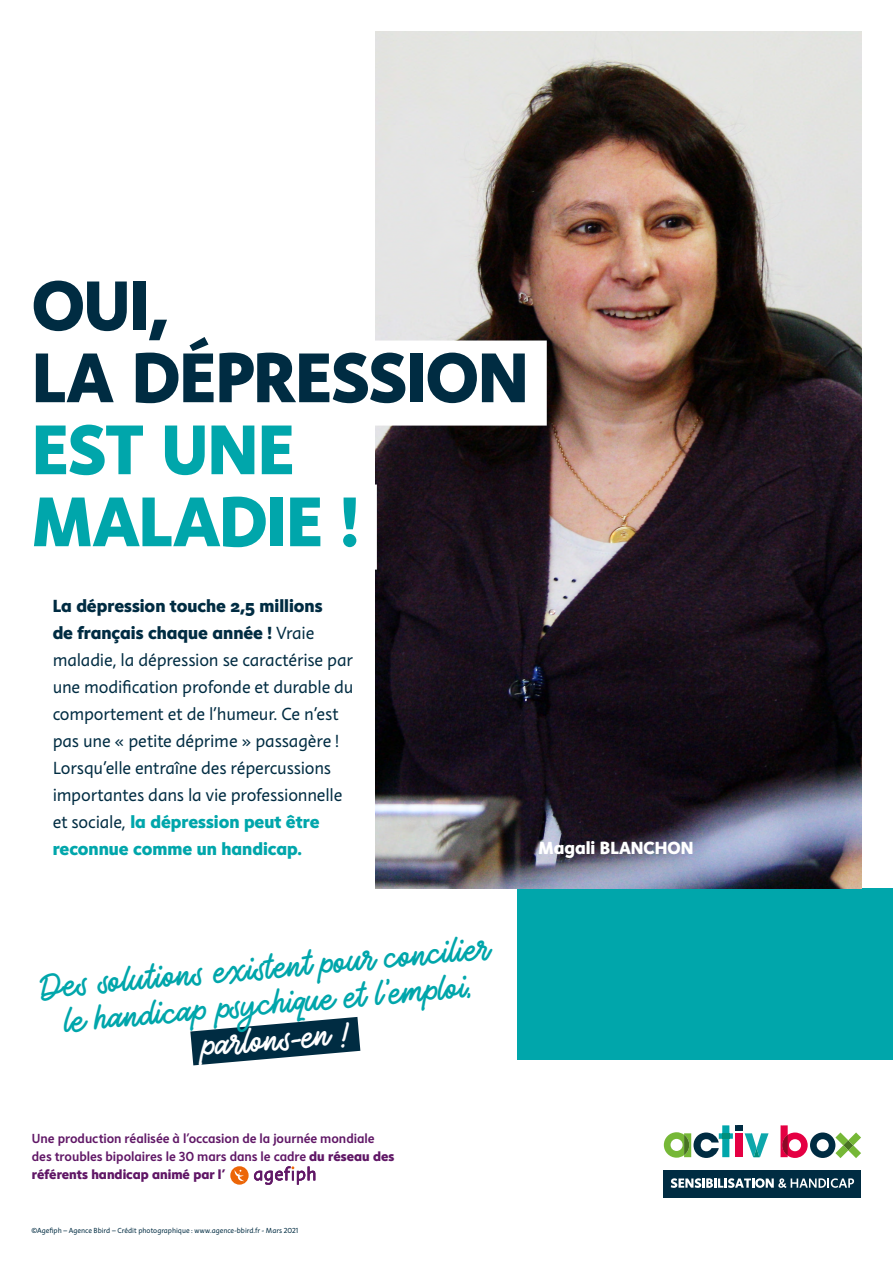
<style>
.page{position:relative;width:893px;height:1263px;background:#fff}
.page>*{position:absolute;margin:0;border:0;box-sizing:border-box;transform-origin:0 0}
.Titre_-H{font:800 72px/72px "Instant 5";letter-spacing:-.01em;color:#002c42}
.t1{font:45px/36px "Auto Rich";color:#00a6ab;text-align:center}
.t2{font:18px/27px "Instant 3";letter-spacing:-.01em;color:#002c42}
.t3{font:800 18px "Instant 5";color:#fff}
.t4{font:13.5px/18px "Instant 4 Slow";letter-spacing:-.005em;color:#601766}
.t5{font:7.5px "Instant 3";color:#002c42}
.s1{color:#00a6ab}
.s2{font-family:"Instant 5";font-weight:800}
.s3{font-family:"Instant 5";font-weight:800;color:#00a6ab}
.s4{color:#fff}
.s5{font-family:"Instant 5";font-weight:800;color:#fff}
</style>
<div class="page">
<div style="left:517px;top:888px;width:376px;height:172px;background:#00a6ab"></div>
<img style="left:376px;top:32px;width:485px;height:856px">
<div style="left:32px;top:340px;width:515px;height:86px;background:#fff"></div>
<div style="left:32px;top:484px;width:345px;height:86px;background:#fff"></div>
<svg style="left:190px;top:1017px;width:171px;height:49px"></svg>
<svg style="left:745px;top:1133px;width:24px;height:24px"></svg>
<div style="left:736px;top:1133px;width:7px;height:24px;background:#e50043"></div>
<div style="left:736px;top:1125px;width:7px;height:6px;background:#002c42"></div>
<svg style="left:664px;top:1125px;width:69px;height:33px"></svg>
<div style="left:664px;top:1170px;width:197px;height:27px;background:#002c42"></div>
<svg style="left:671px;top:1178px;width:183px;height:10px"></svg>
<svg style="left:780px;top:1125px;width:81px;height:33px"></svg>
<svg style="left:230px;top:1166px;width:85px;height:19px"></svg>
<p class="Titre_-H" style="left:32px;top:268px;width:498px">OUI,<br>LA DÉPRESSION<br><span class="s1">EST UNE<br>MALADIE !</span></p>
<p class="t2" style="left:53px;top:593px;width:302px"><span class="s2">La dépression touche 2,5 millions<br>de français chaque année !</span> Vraie maladie, la dépression se caractérise par une modification profonde et durable du comportement et de l’humeur. Ce n’est pas une « petite déprime » passagère !<br>Lorsqu’elle entraîne des répercussions importantes dans la vie professionnelle et sociale, <span class="s3">la dépression peut être reconnue comme un handicap.</span></p>
<p class="t3" style="left:539px;top:835px;width:156px">Magali BLANCHON</p>
<p class="t1" style="left:39px;top:973px;width:451px;rotate:-5deg">Des solutions existent pour concilier le handicap psychique et l'emploi, <span class="s4">parlons-en !</span></p>
<p class="t4" style="left:32px;top:1129px;width:364px">Une production réalisée à l'occasion de la journée mondiale des troubles bipolaires le 30 mars dans le cadre <span class="s2">du réseau des référents handicap animé par l'</span><span class="s5">agefiph</span></p>
<p class="t5" style="left:31px;top:1226px;width:268px">©Agefiph – Agence Bbird – Crédit photographique : www.agence-bbird.fr - Mars 2021</p>
</div>
